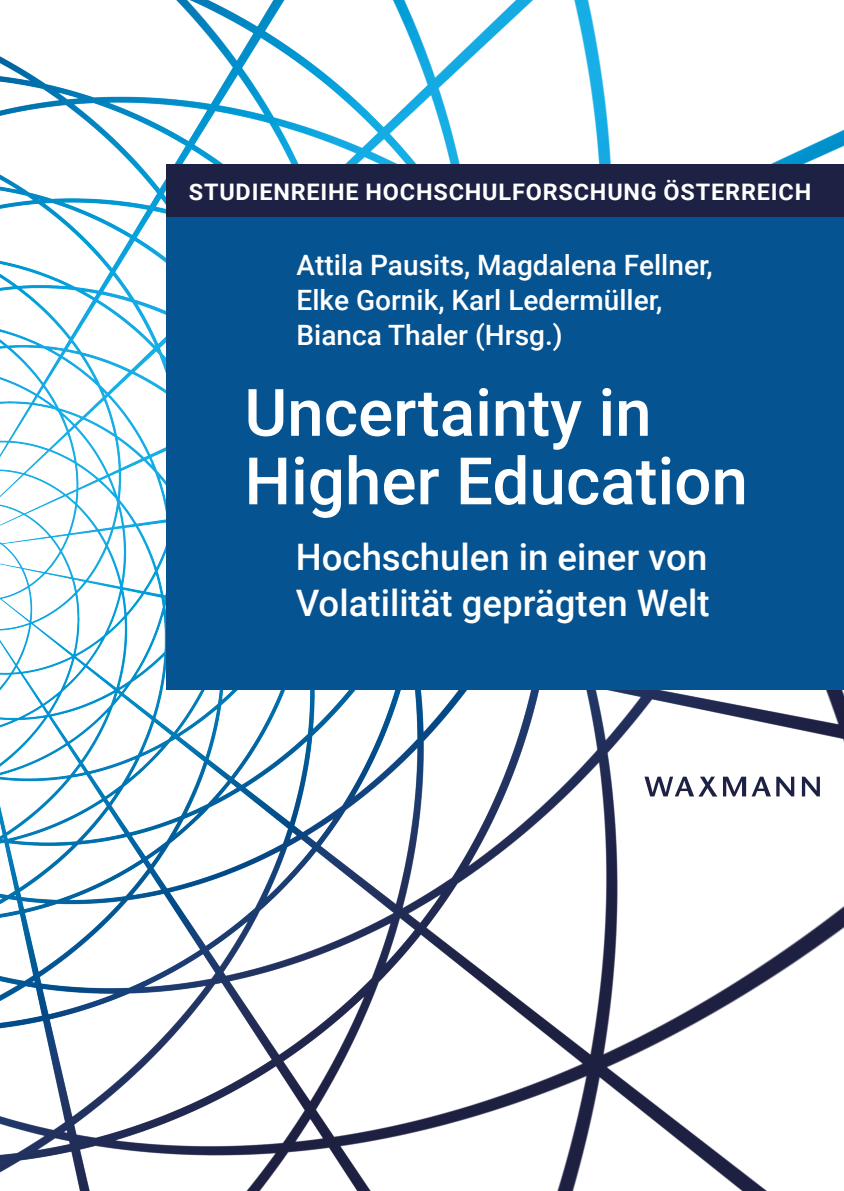
<style>
.page{position:relative;width:844px;height:1191px;background:#fff}
.page>*{position:absolute;margin:0;border:0;box-sizing:border-box;transform-origin:0 0}
.t1{font:500 65.45px/68.4px "Roboto";color:#fff}
.t2{font:500 36.57px/46.7px "Roboto";color:#fff}
.t3{font:500 28px/35px "Roboto";color:#fff}
.t4{font:700 22.75px "Roboto";letter-spacing:.035em;color:#fff}
</style>
<div class="page">
<img style="left:0;top:0;width:843px;height:1191px">
<svg style="left:776px;top:776px;width:18px;height:20px"></svg>
<svg style="left:801px;top:776px;width:18px;height:20px"></svg>
<svg style="left:644px;top:776px;width:126px;height:20px"></svg>
<div style="left:166px;top:164px;width:677px;height:492px;background:#1d2143"></div>
<div style="left:166px;top:217px;width:677px;height:473px;background:#055391"></div>
<p class="t4" style="left:189px;top:176px;width:623px">STUDIENREIHE HOCHSCHULFORSCHUNG ÖSTERREICH</p>
<p class="t3" style="left:296px;top:246px;width:417px">Attila Pausits, Magdalena Fellner,<br>Elke Gornik, Karl Ledermüller,<br>Bianca Thaler (Hrsg.)</p>
<h1 class="t1" style="left:244px;top:376px;width:505px">Uncertainty in<br>Higher Education</h1>
<h2 class="t2" style="left:296px;top:532px;width:415px">Hochschulen in einer von<br>Volatilität geprägten Welt</h2>
</div>
